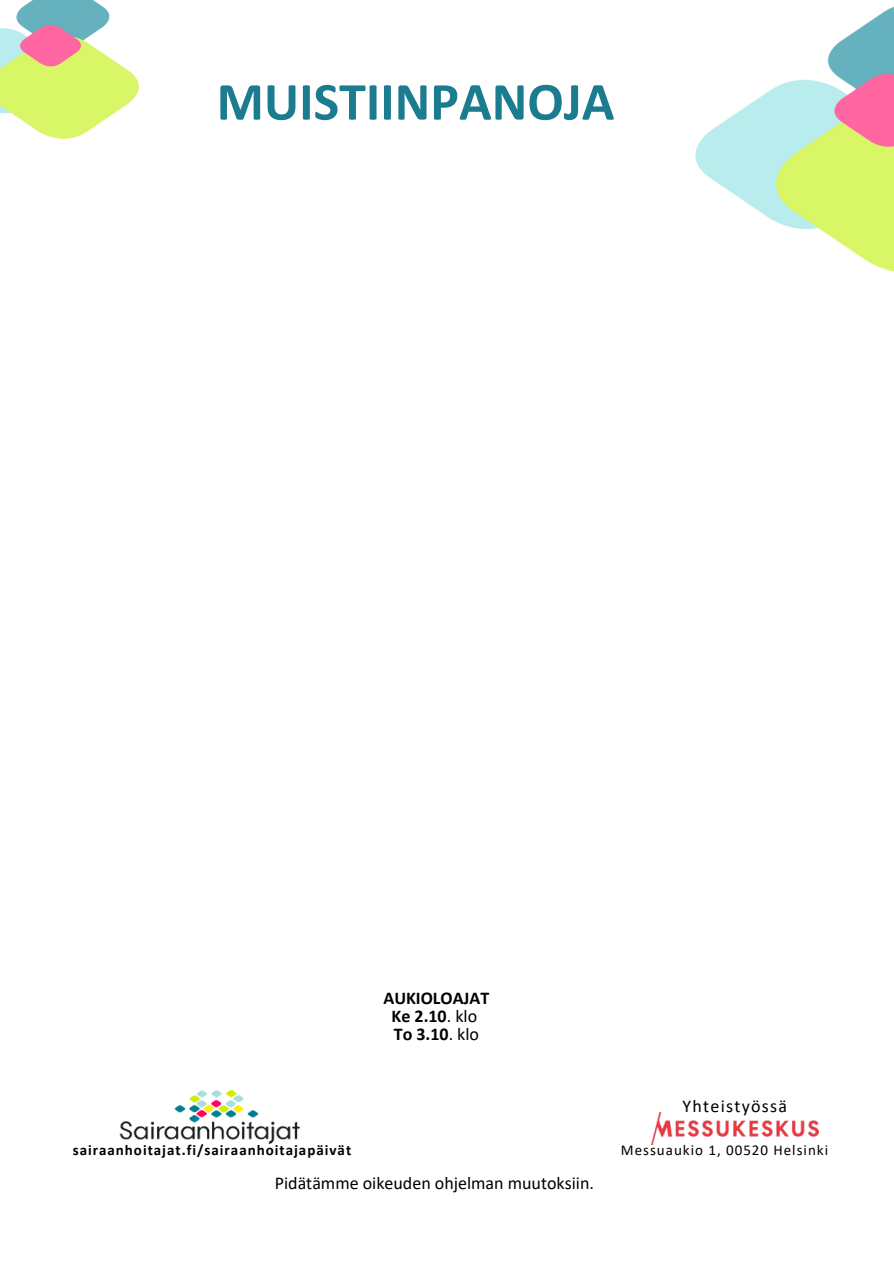
<style>
.page{position:relative;width:894px;height:1264px;background:#fff}
.page>*{position:absolute;margin:0;border:0;box-sizing:border-box;transform-origin:0 0}
.t1{font:700 54px "Calibri";color:#1b7c8f}
.t2{font:18px "Calibri";color:#000}
.t3{font:700 18px/18px "Calibri";color:#000;text-align:center}
.t4{font:18px "Calibri";letter-spacing:.07em;color:#000}
.t5{font:700 15px "Calibri";letter-spacing:.065em;color:#000}
.t6{font:15px "Calibri";letter-spacing:.065em;color:#000}
.s1{font-weight:400}
</style>
<div class="page">
<img style="left:119px;top:1089px;width:181px;height:55px">
<img style="left:651px;top:1112px;width:167px;height:32px">
<img style="left:0;top:0;width:138px;height:139px">
<img style="left:695px;top:7px;width:198px;height:265px">
<p class="t1" style="left:216px;top:79px;width:399px">MUISTIINPANOJA</p>
<p class="t3" style="left:383px;top:990px;width:107px">AUKIOLOAJAT<br>Ke 2.10<span class="s1">. klo<br></span>To 3.10<span class="s1">. klo</span></p>
<h2 class="t4" style="left:682px;top:1098px;width:106px">Yhteistyössä</h2>
<h1 class="t5" style="left:73px;top:1143px;width:280px">sairaanhoitajat.fi/sairaanhoitajapäivät</h1>
<p class="t6" style="left:620px;top:1143px;width:209px">Messuaukio 1, 00520 Helsinki</p>
<p class="t2" style="left:275px;top:1175px;width:320px">Pidätämme oikeuden ohjelman muutoksiin.</p>
</div>
